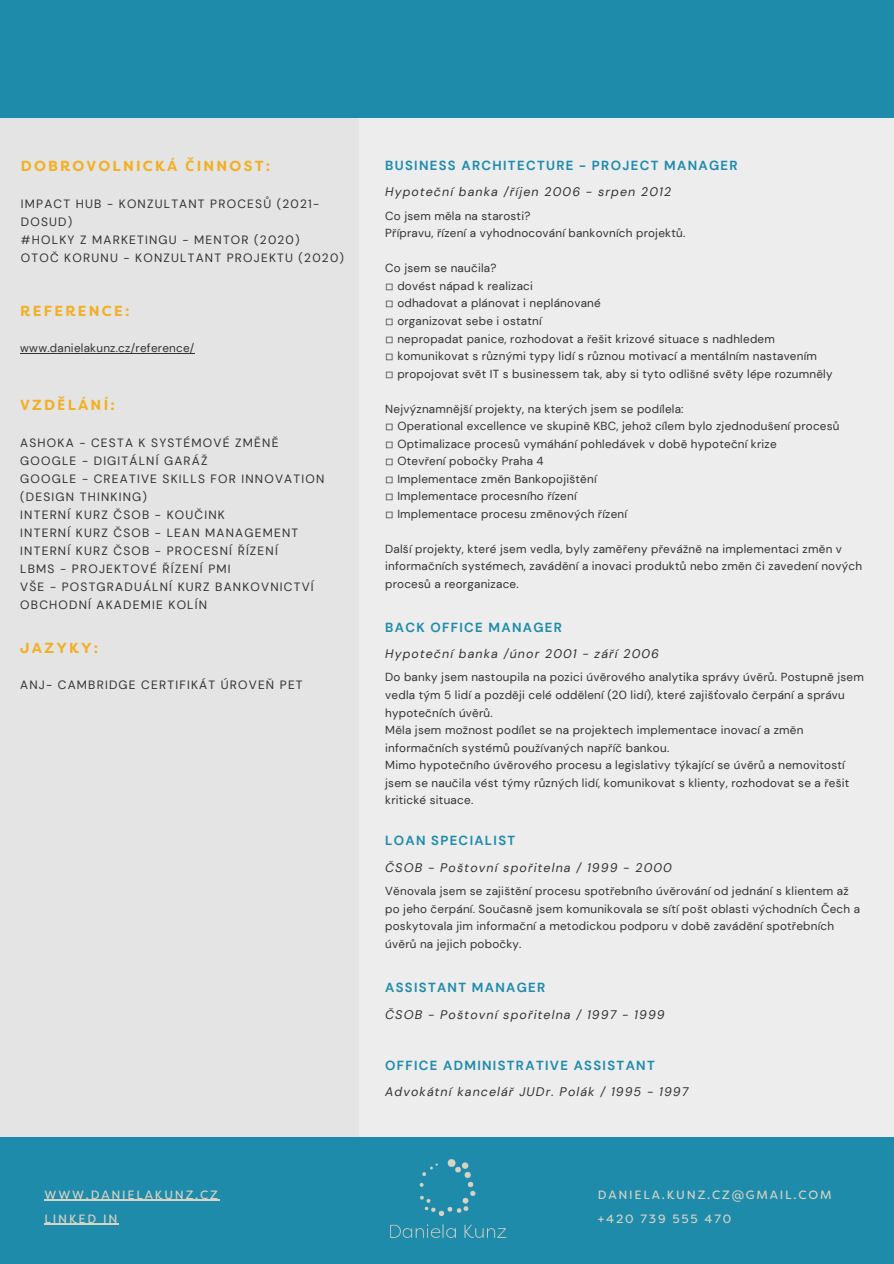
<style>
.page{position:relative;width:894px;height:1264px;background:#fff}
.page>*{position:absolute;margin:0;border:0;box-sizing:border-box;transform-origin:0 0}
.t1{font:700 14.55px "Filson Soft";letter-spacing:.15em;color:#f3af23}
.t2{font:700 13.2px "DM Sans";letter-spacing:.1em;color:#1f8baa}
.t3{font:italic 12.45px "DM Sans";letter-spacing:.09em;color:#323232}
.t4{font:12px/18px "DM Sans";letter-spacing:.1em;color:#323232}
.t5{font:12px "Filson Soft W03";letter-spacing:.15em;color:#d6d3c4}
.t6{font:11.7px/17.5px "DM Sans";letter-spacing:.02em;color:#323232}
.s1{font-family:"Noto Sans"}
.s2{font-family:"DejaVu Sans"}
</style>
<div class="page">
<div style="left:0;top:0;width:893px;height:1263px;background:#ededed"></div>
<div style="left:0;top:0;width:359px;height:1239px;background:#e4e4e4"></div>
<hr style="left:20px;top:353px;width:175px;height:1px;background:#323232">
<div style="left:0;top:1137px;width:893px;height:126px;background:#1f8baa"></div>
<img style="left:390px;top:1159px;width:117px;height:79px">
<hr style="left:45px;top:1199px;width:175px;height:1px;background:#d6d3c4">
<div style="left:0;top:0;width:893px;height:117px;background:#1f8baa"></div>
<hr style="left:45px;top:1223px;width:74px;height:1px;background:#d6d3c4">
<p class="t1" style="left:21px;top:156px;width:251px">DOBROVOLNICKÁ <span class="s1">Č</span>INNOST:</p>
<p class="t4" style="left:21px;top:194px;width:300px">IMPACT HUB - KONZULTANT PROCESŮ (2021-<br>DOSUD)</p>
<p class="t4" style="left:21px;top:230px;width:280px">#HOLKY Z MARKETINGU - MENTOR (2020)</p>
<p class="t4" style="left:21px;top:248px;width:324px">OTOČ KORUNU - KONZULTANT PROJEKTU (2020)</p>
<p class="t1" style="left:20px;top:301px;width:111px">REFERENCE:</p>
<p class="t6" style="left:20px;top:339px;width:176px">www.danielakunz.cz/reference/</p>
<p class="t1" style="left:20px;top:396px;width:96px">VZD<span class="s1">Ě</span>LÁNÍ:</p>
<p class="t4" style="left:20px;top:434px;width:259px">ASHOKA - CESTA K SYSTÉMOVÉ ZMĚNĚ</p>
<p class="t4" style="left:20px;top:452px;width:189px">GOOGLE - DIGITÁLNÍ GARÁŽ</p>
<p class="t4" style="left:20px;top:470px;width:305px">GOOGLE - CREATIVE SKILLS FOR INNOVATION (DESIGN THINKING)</p>
<p class="t4" style="left:20px;top:506px;width:206px">INTERNÍ KURZ ČSOB - KOUČINK</p>
<p class="t4" style="left:20px;top:524px;width:279px">INTERNÍ KURZ ČSOB - LEAN MANAGEMENT</p>
<p class="t4" style="left:20px;top:542px;width:259px">INTERNÍ KURZ ČSOB - PROCESNÍ ŘÍZENÍ</p>
<p class="t4" style="left:20px;top:560px;width:212px">LBMS - PROJEKTOVÉ ŘÍZENÍ PMI</p>
<p class="t4" style="left:20px;top:578px;width:295px">VŠE - POSTGRADUÁLNÍ KURZ BANKOVNICTVÍ</p>
<p class="t4" style="left:20px;top:596px;width:188px">OBCHODNÍ AKADEMIE KOLÍN</p>
<p class="t1" style="left:20px;top:638px;width:80px">JAZYKY:</p>
<p class="t4" style="left:20px;top:676px;width:284px">ANJ- CAMBRIDGE CERTIFIKÁT ÚROVEŇ PET</p>
<p class="t2" style="left:385px;top:157px;width:354px">BUSINESS ARCHITECTURE - PROJECT MANAGER</p>
<p class="t3" style="left:385px;top:184px;width:287px">Hypoteční banka /říjen 2006 - srpen 2012</p>
<p class="t6" style="left:385px;top:207px;width:147px">Co jsem měla na starosti?</p>
<p class="t6" style="left:385px;top:224px;width:301px">Přípravu, řízení a vyhodnocování bankovních projektů.</p>
<p class="t6" style="left:385px;top:259px;width:113px">Co jsem se naučila?</p>
<p class="t6" style="left:385px;top:277px;width:149px"><span class="s2">◽️</span> dovést nápad k realizaci</p>
<p class="t6" style="left:385px;top:295px;width:217px"><span class="s2">◽️</span> odhadovat a plánovat i neplánované</p>
<p class="t6" style="left:385px;top:312px;width:158px"><span class="s2">◽️</span> organizovat sebe i ostatní</p>
<p class="t6" style="left:385px;top:330px;width:391px"><span class="s2">◽️</span> nepropadat panice, rozhodovat a řešit krizové situace s nadhledem</p>
<p class="t6" style="left:385px;top:347px;width:433px"><span class="s2">◽️</span> komunikovat s různými typy lidí s různou motivací a mentálním nastavením</p>
<p class="t6" style="left:385px;top:365px;width:449px"><span class="s2">◽️</span> propojovat svět IT s businessem tak, aby si tyto odlišné světy lépe rozumněly</p>
<p class="t6" style="left:385px;top:400px;width:300px">Nejvýznamnější projekty, na kterých jsem se podílela:</p>
<p class="t6" style="left:385px;top:417px;width:455px"><span class="s2">◽️</span> Operational excellence ve skupině KBC, jehož cílem bylo zjednodušení procesů</p>
<p class="t6" style="left:385px;top:435px;width:393px"><span class="s2">◽️</span> Optimalizace procesů vymáhání pohledávek v době hypoteční krize</p>
<p class="t6" style="left:385px;top:452px;width:160px"><span class="s2">◽️</span> Otevření pobočky Praha 4</p>
<p class="t6" style="left:385px;top:470px;width:213px"><span class="s2">◽️</span> Implementace změn Bankopojištění</p>
<p class="t6" style="left:385px;top:487px;width:193px"><span class="s2">◽️</span> Implementace procesního řízení</p>
<p class="t6" style="left:385px;top:505px;width:243px"><span class="s2">◽️</span> Implementace procesu změnových řízení</p>
<p class="t6" style="left:385px;top:540px;width:478px">Další projekty, které jsem vedla, byly zaměřeny převážně na implementaci změn v informačních systémech, zavádění a inovaci produktů nebo změn či zavedení nových procesů a reorganizace.</p>
<p class="t2" style="left:385px;top:618px;width:178px">BACK OFFICE MANAGER</p>
<p class="t3" style="left:385px;top:646px;width:275px">Hypoteční banka /únor 2001 - září 2006</p>
<p class="t6" style="left:385px;top:668px;width:480px">Do banky jsem nastoupila na pozici úvěrového analytika správy úvěrů. Postupně jsem vedla tým 5 lidí a později celé oddělení (20 lidí), které zajišťovalo čerpání a správu hypotečních úvěrů.</p>
<p class="t6" style="left:385px;top:721px;width:419px">Měla jsem možnost podílet se na projektech implementace inovací a změn informačních systémů používaných napříč bankou.</p>
<p class="t6" style="left:385px;top:756px;width:465px">Mimo hypotečního úvěrového procesu a legislativy týkající se úvěrů a nemovitostí jsem se naučila vést týmy různých lidí, komunikovat s klienty, rozhodovat se a řešit kritické situace.</p>
<p class="t2" style="left:385px;top:832px;width:131px">LOAN SPECIALIST</p>
<p class="t3" style="left:385px;top:859px;width:288px">ČSOB - Poštovní spořitelna / 1999 - 2000</p>
<p class="t6" style="left:385px;top:882px;width:476px">Věnovala jsem se zajištění procesu spotřebního úvěrování od jednání s klientem až po jeho čerpání. Současně jsem komunikovala se sítí pošt oblasti východních Čech a poskytovala jim informační a metodickou podporu v době zavádění spotřebních úvěrů na jejich pobočky.</p>
<p class="t2" style="left:385px;top:978px;width:162px">ASSISTANT MANAGER</p>
<p class="t3" style="left:385px;top:1006px;width:281px">ČSOB - Poštovní spořitelna / 1997 - 1999</p>
<p class="t2" style="left:385px;top:1056px;width:271px">OFFICE ADMINISTRATIVE ASSISTANT</p>
<p class="t3" style="left:385px;top:1083px;width:305px">Advokátní kancelář JUDr. Polák / 1995 - 1997</p>
<p class="t5" style="left:45px;top:1186px;width:175px">WWW.DANIELAKUNZ.CZ</p>
<p class="t5" style="left:597px;top:1186px;width:235px">DANIELA.KUNZ.CZ@GMAIL.COM</p>
<p class="t5" style="left:597px;top:1210px;width:135px">+420 739 555 470</p>
<p class="t5" style="left:45px;top:1210px;width:74px">LINKED IN</p>
</div>
